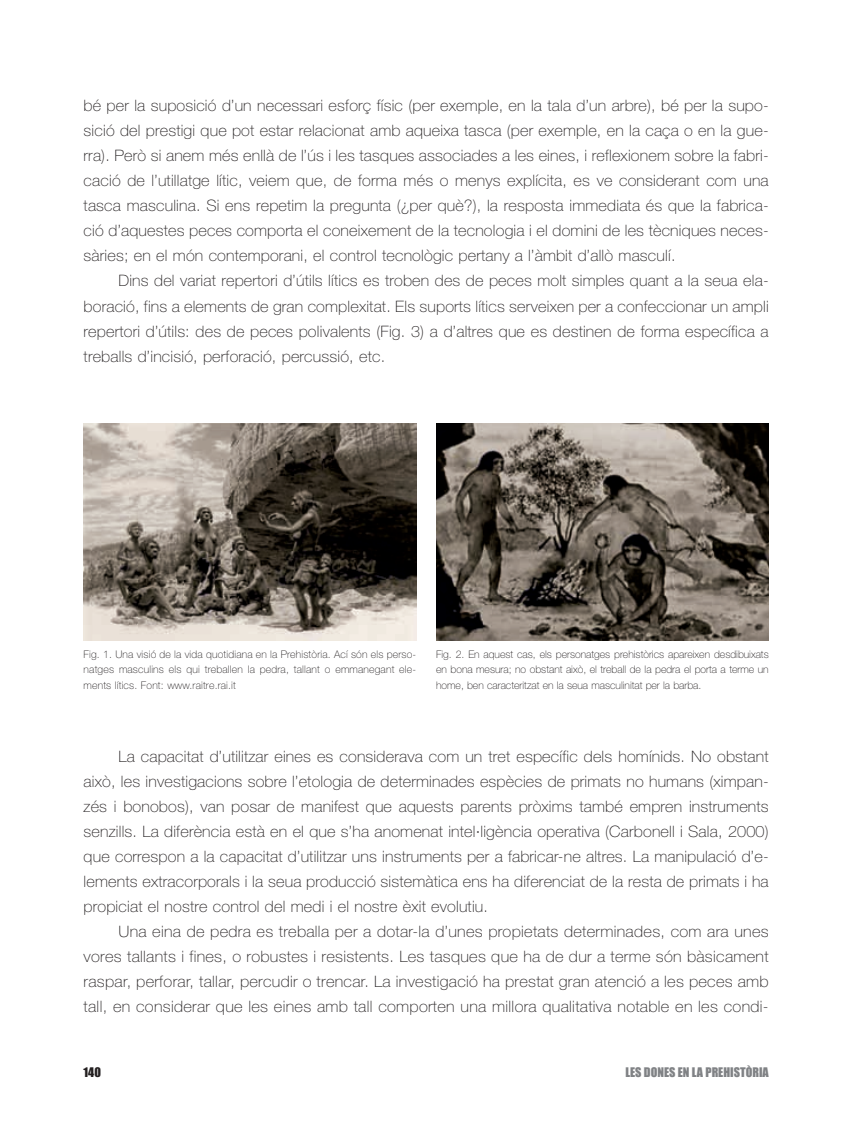
<style>
.page{position:relative;width:844px;height:1141px;background:#fff}
.page>*{position:absolute;margin:0;border:0;box-sizing:border-box;transform-origin:0 0}
.t1{font:100 15.75px/25px "Helvetica Neue";letter-spacing:.01em;color:#231f20;text-align:justify}
.t2{font:100 15.75px/25px "Helvetica Neue";letter-spacing:.01em;color:#231f20;text-align:justify;scale:1.04 1}
.t3{font:12.25px "Impact";color:#808285}
.t4{font:12.25px "Impact";color:#231f20}
.t5{font:100 10.5px/15.8px "Helvetica Neue";letter-spacing:.01em;color:#231f20;text-align:justify}
</style>
<div class="page">
<img style="left:84px;top:423px;width:332px;height:217px">
<img style="left:436px;top:423px;width:332px;height:217px">
<p class="t1" style="left:84px;top:95px;width:686px">bé per la suposició d’un necessari esforç físic (per exemple, en la tala d’un arbre), bé per la supo&shy;sició del prestigi que pot estar relacionat amb aqueixa tasca (per exemple, en la caça o en la gue&shy;rra). Però si anem més enllà de l’ús i les tasques associades a les eines, i reflexionem sobre la fabri&shy;cació de l’utillatge lític, veiem que, de forma més o menys explícita, es ve considerant com una tasca masculina. Si ens repetim la pregunta (¿per què?), la resposta immediata és que la fabrica&shy;ció d’aquestes peces comporta el coneixement de la tecnologia i el domini de les tècniques neces&shy;sàries; en el món contemporani, el control tecnològic pertany a l’àmbit d’allò masculí.</p>
<p class="t1" style="left:84px;top:270px;width:686px;text-indent:35px">Dins del variat repertori d’útils lítics es troben des de peces molt simples quant a la seua ela&shy;boració, fins a elements de gran complexitat. Els suports lítics serveixen per a confeccionar un ampli repertori d’útils: des de peces polivalents (Fig. 3) a d’altres que es destinen de forma específica a treballs d’incisió, perforació, percussió, etc.</p>
<p class="t5" style="left:84px;top:647px;width:334px">Fig. 1. Una visió de la vida quotidiana en la Prehistòria. Ací són els perso&shy;natges masculins els qui treballen la pedra, tallant o emmanegant ele&shy;ments lítics. Font: www.raitre.rai.it</p>
<p class="t5" style="left:436px;top:647px;width:334px">Fig. 2. En aquest cas, els personatges prehistòrics apareixen desdibuixats en bona mesura; no obstant això, el treball de la pedra el porta a terme un home, ben caracteritzat en la seua masculinitat per la barba.</p>
<p class="t1" style="left:84px;top:745px;width:686px;text-indent:35px">La capacitat d’utilitzar eines es considerava com un tret específic dels homínids. No obstant això, les investigacions sobre l’etologia de determinades espècies de primats no humans (ximpan&shy;zés i bonobos), van posar de manifest que aquests parents pròxims també empren instruments senzills. La diferència està en el que s’ha anomenat intel·ligència operativa (Carbonell i Sala, 2000) que correspon a la capacitat d’utilitzar uns instruments per a fabricar-ne altres. La manipulació d’e&shy;lements extracorporals i la seua producció sistemàtica ens ha diferenciat de la resta de primats i ha propiciat el nostre control del medi i el nostre èxit evolutiu.</p>
<p class="t2" style="left:84px;top:920px;width:660px;text-indent:35px">Una eina de pedra es treballa per a dotar-la d’unes propietats determinades, com ara unes vores tallants i fines, o robustes i resistents. Les tasques que ha de dur a terme són bàsicament raspar, perforar, tallar, percudir o trencar. La investigació ha prestat gran atenció a les peces amb tall, en considerar que les eines amb tall comporten una millora qualitativa notable en les condi-</p>
<p class="t4" style="left:84px;top:1068px;width:19px">140</p>
<p class="t3" style="left:625px;top:1068px;width:145px">LES DONES EN LA PREHISTÒRIA</p>
</div>
